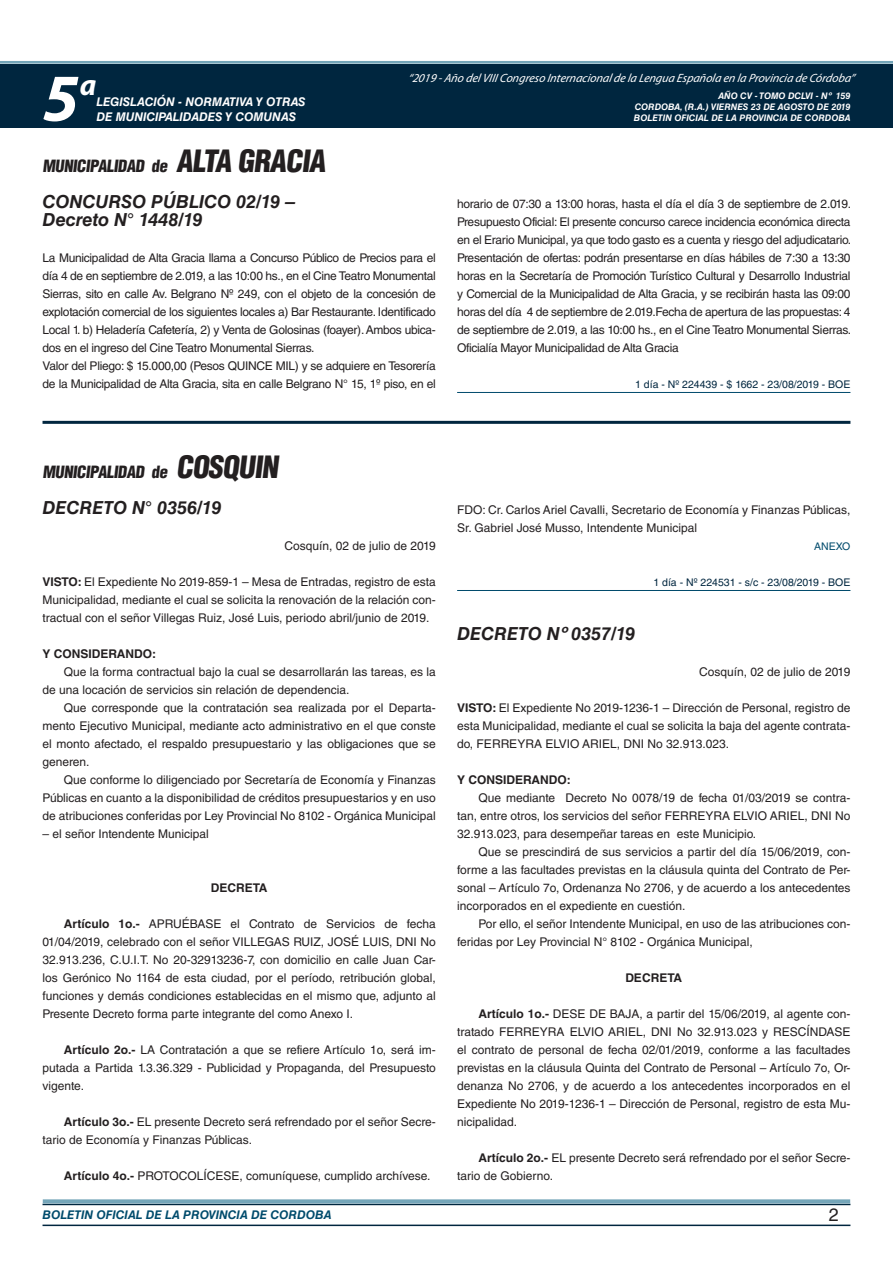
<style>
.page{position:relative;width:893px;height:1263px;background:#fff}
.page>*{position:absolute;margin:0;border:0;box-sizing:border-box;transform-origin:0 0}
.t1{font:italic 700 67.5px "Myriad Pro";color:#fff}
.t2{font:900 condensed 30px "Helvetica LT Std";color:#231f20}
.t3{font:italic 700 30px "Myriad Pro";color:#fff}
.t4{font:italic 700 18px/18px "Helvetica LT Std";color:#231f20}
.t5{font:18px "Helvetica LT Std";color:#231f20}
.t6{font:900 condensed 16.5px "Helvetica LT Std";color:#231f20}
.t7{font:12px/18px "Helvetica LT Std";color:#231f20;text-align:justify}
.t8{font:12px/18px "Helvetica LT Std";letter-spacing:-.025em;color:#231f20}
.t9{font:italic 12px "Myriad Pro";color:#fff}
.t10{font:italic 700 12px "Helvetica LT Std";color:#fff}
.t11{font:700 12px "Helvetica LT Std";color:#231f20}
.t12{font:italic 700 12px "Helvetica LT Std";color:#004b6c}
.t13{font:10.5px "Helvetica LT Std";color:#00263f}
.t14{font:10.5px "Helvetica LT Std";color:#004b6c}
.t15{font:italic 700 9px/10.8px "Helvetica LT Std";color:#fff;text-align:justify}
.s1{font-weight:700}
</style>
<div class="page">
<div style="left:0;top:61px;width:893px;height:6px;background:#fff;opacity:.75"></div>
<div style="left:0;top:64px;width:893px;height:64px;background:#00263f"></div>
<hr style="left:43px;top:1224px;width:807px;height:2px;background:#00263f">
<div style="left:42px;top:1198px;width:809px;height:8px;background:#fff;opacity:.75"></div>
<hr style="left:457px;top:392px;width:393px;height:1px;background:#004b6c">
<hr style="left:43px;top:421px;width:807px;height:3px;background:#00263f">
<hr style="left:457px;top:590px;width:393px;height:1px;background:#004b6c">
<h1 class="t1" style="left:43px;top:54px;width:38px">5</h1>
<h2 class="t3" style="left:80px;top:66px;width:18px">a</h2>
<p class="t10" style="left:96px;top:95px;width:211px">LEGISLACIÓN - NORMATIVA Y OTRAS</p>
<p class="t10" style="left:96px;top:109px;width:201px">DE MUNICIPALIDADES Y COMUNAS</p>
<p class="t9" style="left:408px;top:71px;width:448px">“2019 -Año delVIIICongreso Internacionalde la Lengua Esp añola en la Provincia de Córdoba”</p>
<p class="t15" style="left:634px;top:91px;width:218px;text-indent:84px">AÑO CV - TOMO DCLVI - Nº 159<br>CORDOBA, (R.A.) VIERNES 23 DE AGOSTO DE 2019<br>BOLETIN OFICIAL DE LA PROVINCIA DE CORDOBA</p>
<h3 class="t6" style="left:43px;top:155px;width:129px">MUNICIPALIDAD de</h3>
<h2 class="t2" style="left:176px;top:142px;width:156px">ALTA GRACIA</h2>
<h3 class="t4" style="left:43px;top:192px;width:254px">CONCURSO PÚBLICO 02/19 –<br>Decreto N° 1448/19</h3>
<p class="t8" style="left:43px;top:249px;width:395px">La Municipalidad de Alta Gracia llama a Concurso Público de Precios para el día 4 de en septiembre de 2.019, a las 10:00 hs., en el Cine Teatro Monumental Sierras, sito en calle Av. Belgrano Nº 249, con el objeto de la concesión de explotación comercial de los siguientes locales a) Bar Restaurante. Identificado Local 1. b) Heladería Cafetería, 2) y Venta de Golosinas (foayer). Ambos ubica&shy;dos en el ingreso del Cine Teatro Monumental Sierras.<br>Valor del Pliego: $ 15.000,00 (Pesos QUINCE MIL) y se adquiere en Tesorería de la Municipalidad de Alta Gracia, sita en calle Belgrano N° 15, 1º piso, en el</p>
<p class="t7" style="left:457px;top:195px;width:396px">horario de 07:30 a 13:00 horas, hasta el día el día 3 de septiembre de 2.019.<br>Presupuesto Oficial: El presente concurso carece incidencia económica directa en el Erario Municipal, ya que todo gasto es a cuenta y riesgo del adjudicatario.<br>Presentación de ofertas: podrán presentarse en días hábiles de 7:30 a 13:30 horas en la Secretaría de Promoción Turístico Cultural y Desarrollo Industrial y Comercial de la Municipalidad de Alta Gracia, y se recibirán hasta las 09:00 horas del día 4 de septiembre de 2.019.Fecha de apertura de las propuestas: 4 de septiembre de 2.019, a las 10:00 hs., en el Cine Teatro Monumental Sierras.<br>Oficialía Mayor Municipalidad de Alta Gracia</p>
<p class="t13" style="left:635px;top:378px;width:217px">1 día - Nº 224439 - $ 1662 - 23/08/2019 - BOE</p>
<h3 class="t6" style="left:43px;top:461px;width:129px">MUNICIPALIDAD de</h3>
<h2 class="t2" style="left:176px;top:448px;width:108px">COSQUIN</h2>
<h3 class="t4" style="left:43px;top:498px;width:180px">DECRETO N° 0356/19</h3>
<p class="t7" style="left:285px;top:537px;width:153px">Cosquín, 02 de julio de 2019</p>
<p class="t7" style="left:43px;top:573px;width:395px"><span class="s1">VISTO:</span> El Expediente No 2019-859-1 – Mesa de Entradas, registro de esta Municipalidad, mediante el cual se solicita la renovación de la relación con&shy;tractual con el señor Villegas Ruiz, José Luis, periodo abril/junio de 2019.</p>
<p class="t11" style="left:43px;top:646px;width:115px">Y CONSIDERANDO:</p>
<p class="t7" style="left:43px;top:663px;width:395px;text-indent:21px">Que la forma contractual bajo la cual se desarrollarán las tareas, es la de una locación de servicios sin relación de dependencia.</p>
<p class="t7" style="left:43px;top:699px;width:395px;text-indent:21px">Que corresponde que la contratación sea realizada por el Departa&shy;mento Ejecutivo Municipal, mediante acto administrativo en el que conste el monto afectado, el respaldo presupuestario y las obligaciones que se generen.</p>
<p class="t7" style="left:43px;top:771px;width:395px;text-indent:21px">Que conforme lo diligenciado por Secretaría de Economía y Finanzas Públicas en cuanto a la disponibilidad de créditos presupuestarios y en uso de atribuciones conferidas por Ley Provincial No 8102 - Orgánica Municipal</p>
<p class="t7" style="left:43px;top:825px;width:168px">– el señor Intendente Municipal</p>
<p class="t11" style="left:211px;top:880px;width:58px">DECRETA</p>
<p class="t7" style="left:43px;top:915px;width:395px;text-indent:21px"><span class="s1">Artículo 1o.-</span> APRUÉBASE el Contrato de Servicios de fecha 01/04/2019, celebrado con el señor VILLEGAS RUIZ, JOSÉ LUIS, DNI No 32.913.236, C.U.I.T. No 20-32913236-7, con domicilio en calle Juan Car&shy;los Gerónico No 1164 de esta ciudad, por el período, retribución global, funciones y demás condiciones establecidas en el mismo que, adjunto al Presente Decreto forma parte integrante del como Anexo I.</p>
<p class="t7" style="left:43px;top:1041px;width:395px;text-indent:21px"><span class="s1">Artículo 2o.-</span> LA Contratación a que se refiere Artículo 1o, será im&shy;putada a Partida 1.3.36.329 - Publicidad y Propaganda, del Presupuesto vigente.</p>
<p class="t7" style="left:43px;top:1113px;width:395px;text-indent:21px"><span class="s1">Artículo 3o.-</span> EL presente Decreto será refrendado por el señor Secre&shy;tario de Economía y Finanzas Públicas.</p>
<p class="t7" style="left:64px;top:1167px;width:368px"><span class="s1">Artículo 4o.-</span> PROTOCOLÍCESE, comuníquese, cumplido archívese.</p>
<p class="t7" style="left:457px;top:501px;width:395px">FDO: Cr. Carlos Ariel Cavalli, Secretario de Economía y Finanzas Públicas,<br>Sr. Gabriel José Musso, Intendente Municipal</p>
<p class="t14" style="left:814px;top:540px;width:38px">ANEXO</p>
<p class="t13" style="left:653px;top:576px;width:198px">1 día - Nº 224531 - s/c - 23/08/2019 - BOE</p>
<h3 class="t4" style="left:457px;top:624px;width:180px">DECRETO Nº 0357/19</h3>
<p class="t7" style="left:699px;top:663px;width:153px">Cosquín, 02 de julio de 2019</p>
<p class="t7" style="left:457px;top:699px;width:395px"><span class="s1">VISTO:</span> El Expediente No 2019-1236-1 – Dirección de Personal, registro de esta Municipalidad, mediante el cual se solicita la baja del agente contrata&shy;do, FERREYRA ELVIO ARIEL, DNI No 32.913.023.</p>
<p class="t11" style="left:457px;top:772px;width:115px">Y CONSIDERANDO:</p>
<p class="t7" style="left:457px;top:789px;width:395px;text-indent:21px">Que mediante Decreto No 0078/19 de fecha 01/03/2019 se contra&shy;tan, entre otros, los servicios del señor FERREYRA ELVIO ARIEL, DNI No 32.913.023, para desempeñar tareas en este Municipio.</p>
<p class="t7" style="left:457px;top:843px;width:395px;text-indent:21px">Que se prescindirá de sus servicios a partir del día 15/06/2019, con&shy;forme a las facultades previstas en la cláusula quinta del Contrato de Per&shy;sonal – Artículo 7o, Ordenanza No 2706, y de acuerdo a los antecedentes incorporados en el expediente en cuestión.</p>
<p class="t7" style="left:457px;top:915px;width:395px;text-indent:21px">Por ello, el señor Intendente Municipal, en uso de las atribuciones con&shy;feridas por Ley Provincial N° 8102 - Orgánica Municipal,</p>
<p class="t11" style="left:625px;top:970px;width:58px">DECRETA</p>
<p class="t7" style="left:457px;top:1005px;width:395px;text-indent:21px"><span class="s1">Artículo 1o.-</span> DESE DE BAJA, a partir del 15/06/2019, al agente con&shy;tratado FERREYRA ELVIO ARIEL, DNI No 32.913.023 y RESCÍNDASE el contrato de personal de fecha 02/01/2019, conforme a las facultades previstas en la cláusula Quinta del Contrato de Personal – Artículo 7o, Or&shy;denanza No 2706, y de acuerdo a los antecedentes incorporados en el Expediente No 2019-1236-1 – Dirección de Personal, registro de esta Mu&shy;nicipalidad.</p>
<p class="t7" style="left:457px;top:1149px;width:395px;text-indent:21px"><span class="s1">Artículo 2o.-</span> EL presente Decreto será refrendado por el señor Secre&shy;tario de Gobierno.</p>
<p class="t12" style="left:43px;top:1208px;width:290px">BOLETIN OFICIAL DE LA PROVINCIA DE CORDOBA</p>
<h3 class="t5" style="left:829px;top:1204px;width:12px">2</h3>
</div>
